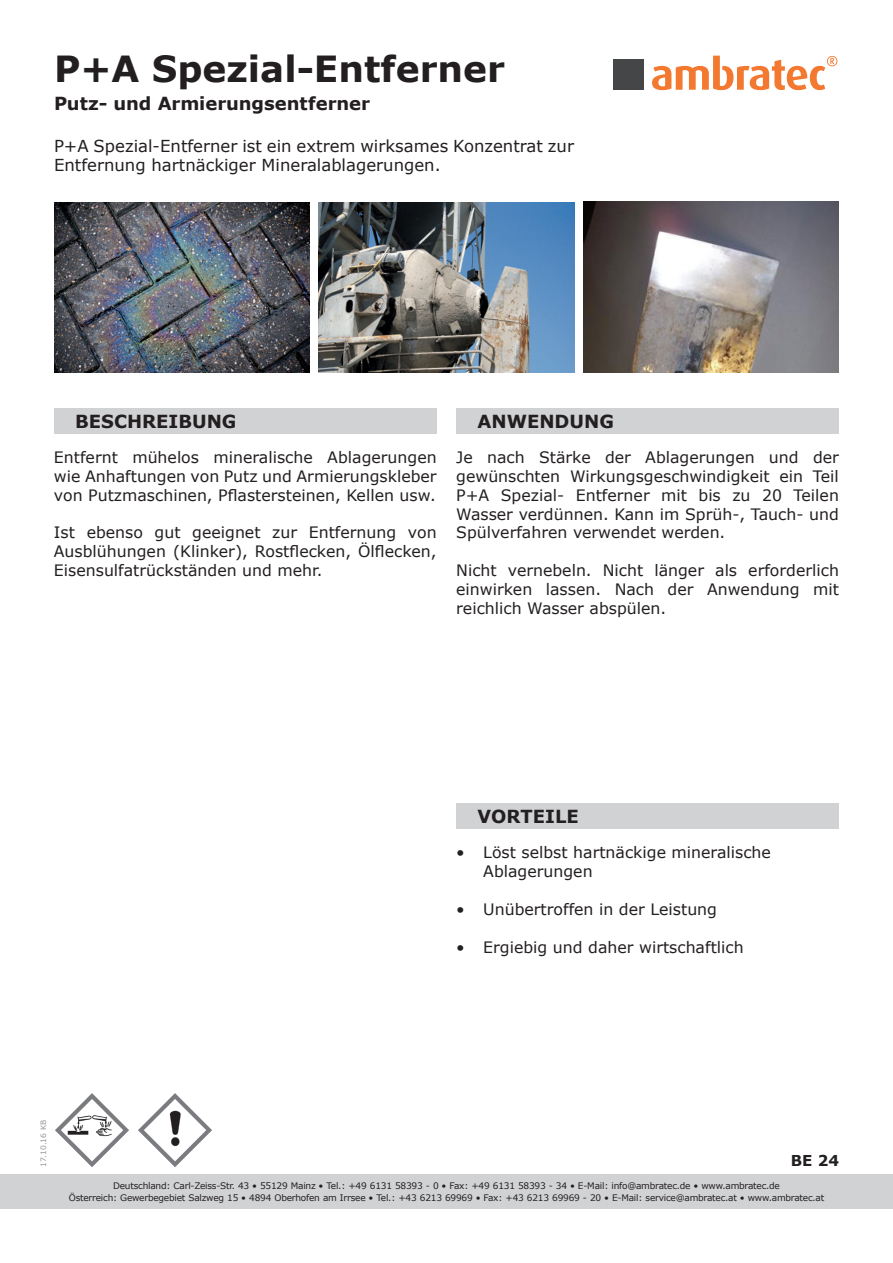
<style>
.page{position:relative;width:893px;height:1263px;background:#fff}
.page>*{position:absolute;margin:0;border:0;box-sizing:border-box;transform-origin:0 0}
.t1{font:700 36px "Verdana";color:#231f20}
.t2{font:700 18px "Verdana";color:#231f20}
.t3{font:16.5px/19.8px "Verdana";color:#231f20}
.t4{font:15.75px/18.9px "Verdana";color:#231f20;text-align:justify}
.t5{font:700 15px "Verdana";color:#231f20}
.t6{font:9px/12px "Verdana";letter-spacing:-.025em;color:#231f20;text-align:center}
.t7{font:7.5px "Verdana";color:#939598}
</style>
<div class="page">
<div style="left:0;top:1175px;width:893px;height:34px;background:#d1d2d4"></div>
<div style="left:456px;top:804px;width:383px;height:25px;background:#d1d2d4"></div>
<div style="left:456px;top:408px;width:383px;height:26px;background:#d1d2d4"></div>
<div style="left:54px;top:408px;width:383px;height:26px;background:#d1d2d4"></div>
<svg style="left:652px;top:56px;width:185px;height:34px"></svg>
<div style="left:613px;top:60px;width:31px;height:30px;background:#454647"></div>
<img style="left:584px;top:202px;width:255px;height:171px">
<img style="left:319px;top:203px;width:255px;height:170px">
<img style="left:54px;top:203px;width:255px;height:170px">
<img style="left:55px;top:1093px;width:74px;height:74px">
<img style="left:138px;top:1093px;width:74px;height:74px">
<h1 class="t1" style="left:54px;top:43px;width:452px">P+A Spezial-Entferner</h1>
<p class="t2" style="left:54px;top:91px;width:318px">Putz- und Armierungsentferner</p>
<p class="t3" style="left:54px;top:136px;width:522px">P+A Spezial-Entferner ist ein extrem wirksames Konzentrat zur<br>Entfernung hartnäckiger Mineralablagerungen.</p>
<p class="t2" style="left:75px;top:409px;width:163px">BESCHREIBUNG</p>
<p class="t2" style="left:477px;top:409px;width:138px">ANWENDUNG</p>
<p class="t4" style="left:54px;top:447px;width:384px">Entfernt mühelos mineralische Ablagerungen wie Anhaftungen von Putz und Armierungskleber von Putzmaschinen, Pflastersteinen, Kellen usw.</p>
<p class="t4" style="left:54px;top:523px;width:384px">Ist ebenso gut geeignet zur Entfernung von Ausblühungen (Klinker), Rostflecken, Ölflecken, Eisensulfatrückständen und mehr.</p>
<p class="t4" style="left:456px;top:447px;width:384px">Je nach Stärke der Ablagerungen und der gewünschten Wirkungsgeschwindigkeit ein Teil P+A Spezial- Entferner mit bis zu 20 Teilen Wasser verdünnen. Kann im Sprüh-, Tauch- und Spülverfahren verwendet werden.</p>
<p class="t4" style="left:456px;top:561px;width:384px">Nicht vernebeln. Nicht länger als erforderlich einwirken lassen. Nach der Anwendung mit reichlich Wasser abspülen.</p>
<p class="t2" style="left:477px;top:804px;width:103px">VORTEILE</p>
<p class="t4" style="left:483px;top:843px;width:289px;text-indent:-27px">• Löst selbst hartnäckige mineralische<br>Ablagerungen</p>
<p class="t4" style="left:456px;top:900px;width:262px">• Unübertroffen in der Leistung</p>
<p class="t4" style="left:456px;top:937px;width:289px">• Ergiebig und daher wirtschaftlich</p>
<p class="t7" style="left:38px;top:1167px;width:49px;rotate:-90deg">17.10.16 KB</p>
<p class="t5" style="left:791px;top:1150px;width:50px">BE 24</p>
<p class="t6" style="left:69px;top:1180px;width:757px">Deutschland: Carl-Zeiss-Str. 43 • 55129 Mainz • Tel.: +49 6131 58393 - 0 • Fax: +49 6131 58393 - 34 • E-Mail: info@ambratec.de • www.ambratec.de<br>Österreich: Gewerbegebiet Salzweg 15 • 4894 Oberhofen am Irrsee • Tel.: +43 6213 69969 • Fax: +43 6213 69969 - 20 • E-Mail: service@ambratec.at • www.ambratec.at</p>
</div>
